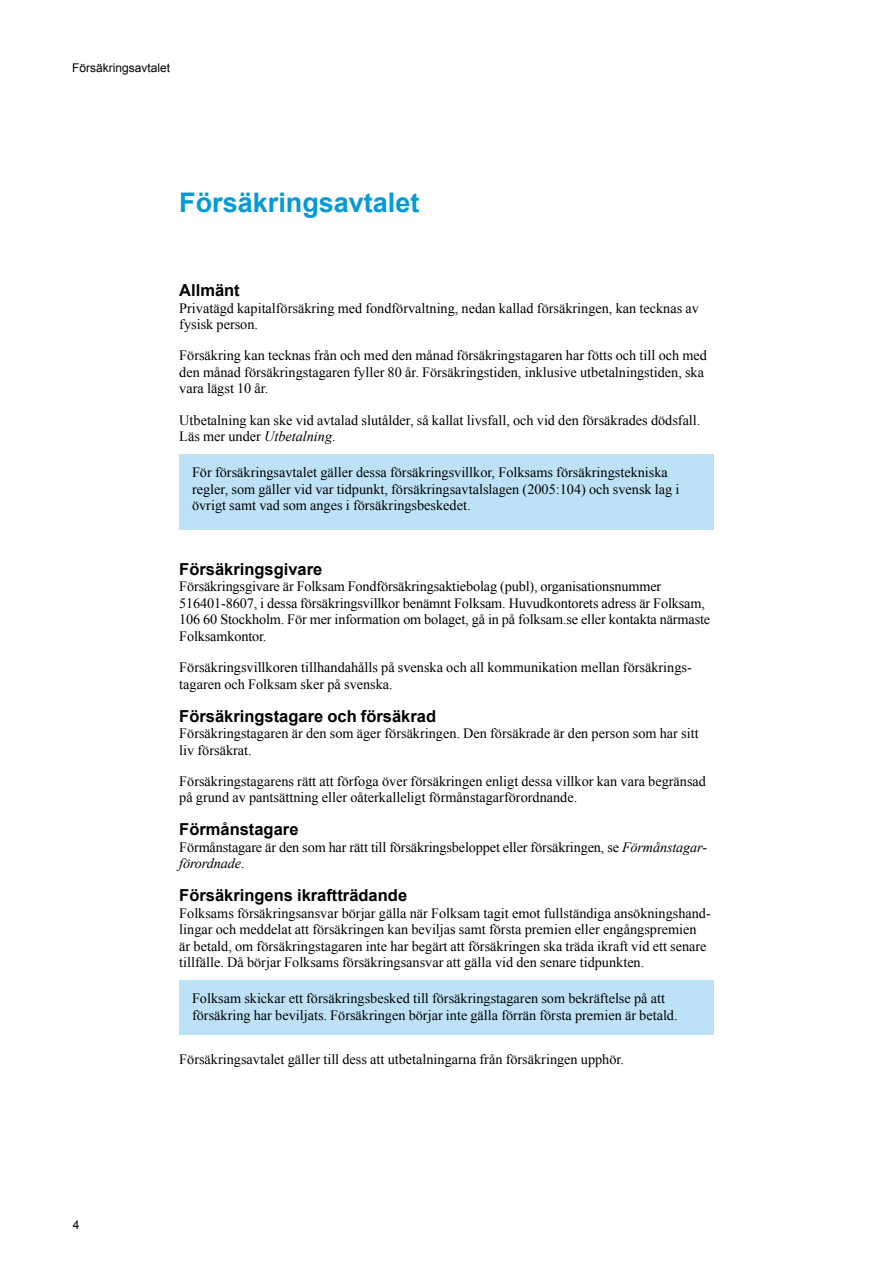
<style>
.page{position:relative;width:893px;height:1263px;background:#fff}
.page>*{position:absolute;margin:0;border:0;box-sizing:border-box;transform-origin:0 0}
.t1{font:700 27px "Arial";color:#009ad8}
.t2{font:700 16.5px "Arial";color:#000}
.t3{font:14.25px/16.5px "Times New Roman";color:#000}
.t4{font:12px "Arial";color:#000}
.s1{font-style:italic}
</style>
<div class="page">
<div style="left:179px;top:454px;width:535px;height:76px;background:#bde2f7"></div>
<div style="left:179px;top:980px;width:535px;height:55px;background:#bde2f7"></div>
<p class="t4" style="left:72px;top:60px;width:100px">Försäkringsavtalet</p>
<h1 class="t1" style="left:179px;top:185px;width:242px">Försäkringsavtalet</h1>
<p class="t2" style="left:179px;top:279px;width:62px">Allmänt</p>
<p class="t3" style="left:179px;top:299px;width:521px">Privatägd kapitalförsäkring med fondförvaltning, nedan kallad försäkringen, kan tecknas av fysisk person.</p>
<p class="t3" style="left:179px;top:347px;width:529px">Försäkring kan tecknas från och med den månad försäkringstagaren har fötts och till och med den månad försäkringstagaren fyller 80 år. Försäkringstiden, inklusive utbetalningstiden, ska vara lägst 10 år.</p>
<p class="t3" style="left:179px;top:411px;width:523px">Utbetalning kan ske vid avtalad slutålder, så kallat livsfall, och vid den försäkrades dödsfall.<br>Läs mer under <span class="s1">Utbetalning</span>.</p>
<p class="t3" style="left:192px;top:464px;width:489px">För försäkringsavtalet gäller dessa försäkringsvillkor, Folksams försäkringstekniska regler, som gäller vid var tidpunkt, försäkringsavtalslagen (2005:104) och svensk lag i övrigt samt vad som anges i försäkringsbeskedet.</p>
<p class="t4" style="left:73px;top:1217px;width:8px">4</p>
<p class="t2" style="left:179px;top:558px;width:145px">Försäkringsgivare</p>
<p class="t3" style="left:179px;top:578px;width:532px">Försäkringsgivare är Folksam Fondförsäkringsaktiebolag (publ), organisationsnummer 516401-8607, i dessa försäkringsvillkor benämnt Folksam. Huvudkontorets adress är Folksam, 106 60 Stockholm. För mer information om bolaget, gå in på folksam.se eller kontakta närmaste Folksamkontor.</p>
<p class="t3" style="left:179px;top:659px;width:514px">Försäkringsvillkoren tillhandahålls på svenska och all kommunikation mellan försäkrings&shy;tagaren och Folksam sker på svenska.</p>
<p class="t2" style="left:179px;top:705px;width:258px">Försäkringstagare och försäkrad</p>
<p class="t3" style="left:179px;top:725px;width:521px">Försäkringstagaren är den som äger försäkringen. Den försäkrade är den person som har sitt liv försäkrat.</p>
<p class="t3" style="left:179px;top:773px;width:528px">Försäkringstagarens rätt att förfoga över försäkringen enligt dessa villkor kan vara begränsad på grund av pantsättning eller oåterkalleligt förmånstagarförordnande.</p>
<p class="t2" style="left:179px;top:818px;width:121px">Förmånstagare</p>
<p class="t3" style="left:179px;top:838px;width:529px">Förmånstagare är den som har rätt till försäkringsbeloppet eller försäkringen, se <span class="s1">Förmånstagar&shy;förordnade</span>.</p>
<p class="t2" style="left:179px;top:884px;width:229px">Försäkringens ikraftträdande</p>
<p class="t3" style="left:179px;top:904px;width:533px">Folksams försäkringsansvar börjar gälla när Folksam tagit emot fullständiga ansökningshand&shy;lingar och meddelat att försäkringen kan beviljas samt första premien eller engångspremien är betald, om försäkringstagaren inte har begärt att försäkringen ska träda ikraft vid ett senare tillfälle. Då börjar Folksams försäkringsansvar att gälla vid den senare tidpunkten.</p>
<p class="t3" style="left:192px;top:990px;width:487px">Folksam skickar ett försäkringsbesked till försäkringstagaren som bekräftelse på att försäkring har beviljats. Försäkringen börjar inte gälla förrän första premien är betald.</p>
<p class="t3" style="left:179px;top:1050px;width:446px">Försäkringsavtalet gäller till dess att utbetalningarna från försäkringen upphör.</p>
</div>
